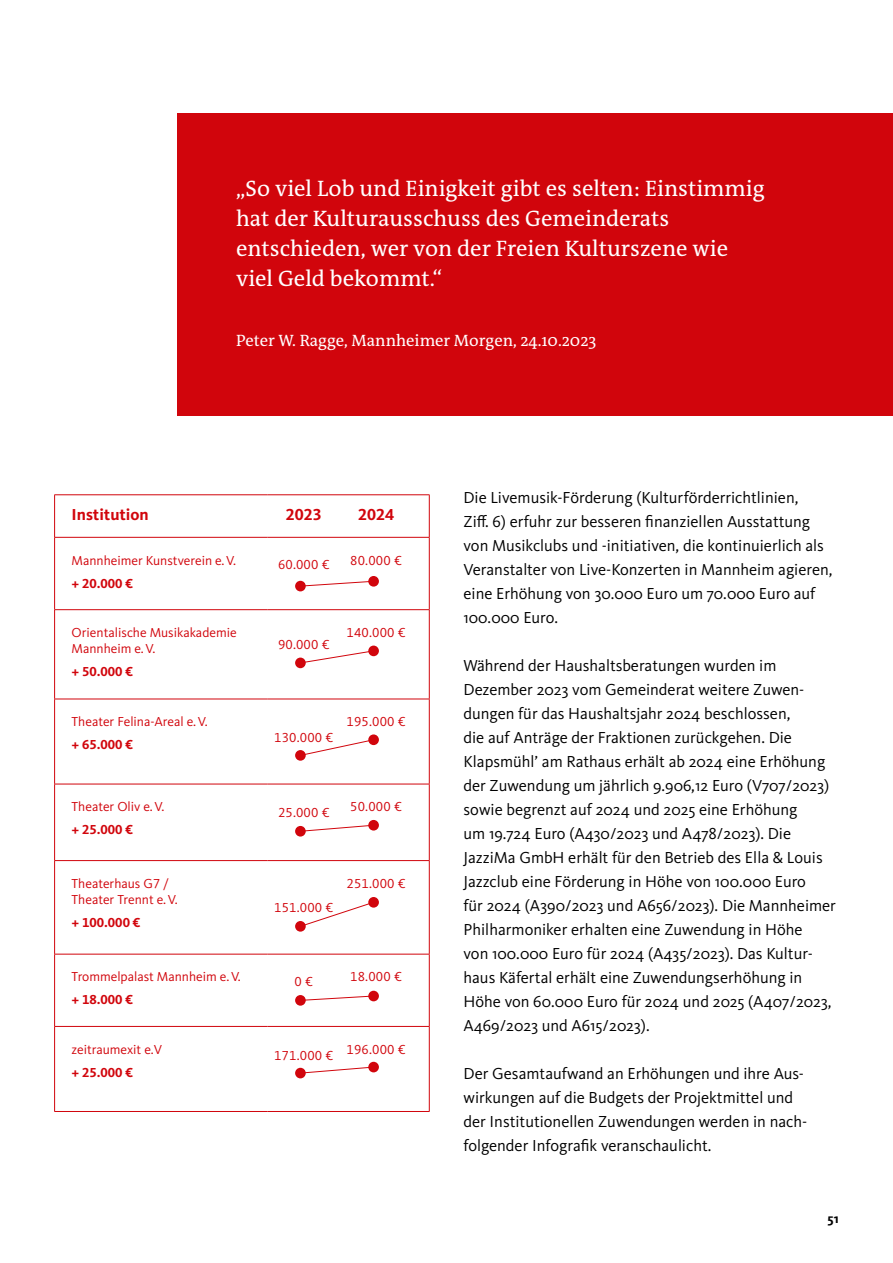
<style>
.page{position:relative;width:893px;height:1263px;background:#fff}
.page>*{position:absolute;margin:0;border:0;box-sizing:border-box;transform-origin:0 0}
.t1{font:22.5px/30px "The Antiqua B W5 Plain";color:#fff}
.t2{font:16.5px/24px "Kievit Pro";color:#000}
.t3{font:16.5px "The Antiqua B W5 Plain";color:#fff}
.t4{font:700 16.5px "Kievit Pro";color:#d1050c}
.t5{font:13.5px/16.5px "Kievit Pro";color:#d1050c}
.t6{font:700 13.5px "Kievit Pro";color:#d1050c}
.t7{font:700 13.5px "Kievit Pro";color:#000}
</style>
<div class="page">
<hr style="left:55px;top:537px;width:213px;height:1px;background:#d1050c">
<hr style="left:268px;top:537px;width:72px;height:1px;background:#d1050c">
<hr style="left:340px;top:537px;width:89px;height:1px;background:#d1050c">
<hr style="left:54px;top:609px;width:214px;height:1px;background:#d1050c">
<hr style="left:268px;top:609px;width:72px;height:1px;background:#d1050c">
<hr style="left:340px;top:609px;width:90px;height:1px;background:#d1050c">
<hr style="left:54px;top:699px;width:214px;height:1px;background:#d1050c">
<hr style="left:268px;top:699px;width:72px;height:1px;background:#d1050c">
<hr style="left:340px;top:699px;width:90px;height:1px;background:#d1050c">
<hr style="left:54px;top:784px;width:214px;height:1px;background:#d1050c">
<hr style="left:268px;top:784px;width:72px;height:1px;background:#d1050c">
<hr style="left:340px;top:784px;width:90px;height:1px;background:#d1050c">
<hr style="left:54px;top:860px;width:214px;height:1px;background:#d1050c">
<hr style="left:268px;top:860px;width:72px;height:1px;background:#d1050c">
<hr style="left:340px;top:860px;width:90px;height:1px;background:#d1050c">
<hr style="left:54px;top:954px;width:214px;height:1px;background:#d1050c">
<hr style="left:268px;top:954px;width:72px;height:1px;background:#d1050c">
<hr style="left:340px;top:954px;width:90px;height:1px;background:#d1050c">
<hr style="left:54px;top:1026px;width:214px;height:1px;background:#d1050c">
<hr style="left:268px;top:1026px;width:72px;height:1px;background:#d1050c">
<hr style="left:340px;top:1026px;width:90px;height:1px;background:#d1050c">
<hr style="left:54px;top:537px;width:1px;height:72px;background:#d1050c">
<hr style="left:54px;top:495px;width:1px;height:42px;background:#d1050c">
<hr style="left:54px;top:610px;width:1px;height:89px;background:#d1050c">
<hr style="left:54px;top:699px;width:1px;height:85px;background:#d1050c">
<hr style="left:54px;top:784px;width:1px;height:76px;background:#d1050c">
<hr style="left:54px;top:861px;width:1px;height:93px;background:#d1050c">
<hr style="left:54px;top:954px;width:1px;height:72px;background:#d1050c">
<hr style="left:54px;top:1027px;width:1px;height:84px;background:#d1050c">
<hr style="left:429px;top:537px;width:1px;height:72px;background:#d1050c">
<hr style="left:429px;top:495px;width:1px;height:42px;background:#d1050c">
<hr style="left:429px;top:610px;width:1px;height:89px;background:#d1050c">
<hr style="left:429px;top:699px;width:1px;height:85px;background:#d1050c">
<hr style="left:429px;top:784px;width:1px;height:76px;background:#d1050c">
<hr style="left:429px;top:861px;width:1px;height:93px;background:#d1050c">
<hr style="left:429px;top:954px;width:1px;height:72px;background:#d1050c">
<hr style="left:429px;top:1027px;width:1px;height:84px;background:#d1050c">
<hr style="left:54px;top:494px;width:214px;height:1px;background:#d1050c">
<hr style="left:268px;top:494px;width:72px;height:1px;background:#d1050c">
<hr style="left:340px;top:494px;width:90px;height:1px;background:#d1050c">
<hr style="left:54px;top:1111px;width:214px;height:1px;background:#d1050c">
<hr style="left:268px;top:1111px;width:72px;height:1px;background:#d1050c">
<hr style="left:340px;top:1111px;width:90px;height:1px;background:#d1050c">
<div style="left:295px;top:581px;width:11px;height:10px;background:#d1050c;border-radius:50%"></div>
<div style="left:368px;top:576px;width:11px;height:11px;background:#d1050c;border-radius:50%"></div>
<svg style="left:300px;top:580px;width:74px;height:7px"></svg>
<div style="left:295px;top:658px;width:11px;height:10px;background:#d1050c;border-radius:50%"></div>
<div style="left:368px;top:646px;width:11px;height:10px;background:#d1050c;border-radius:50%"></div>
<svg style="left:300px;top:650px;width:74px;height:14px"></svg>
<div style="left:295px;top:750px;width:11px;height:11px;background:#d1050c;border-radius:50%"></div>
<div style="left:368px;top:734px;width:11px;height:11px;background:#d1050c;border-radius:50%"></div>
<svg style="left:300px;top:739px;width:74px;height:17px"></svg>
<div style="left:295px;top:826px;width:11px;height:10px;background:#d1050c;border-radius:50%"></div>
<div style="left:368px;top:820px;width:11px;height:10px;background:#d1050c;border-radius:50%"></div>
<svg style="left:301px;top:824px;width:73px;height:8px"></svg>
<div style="left:295px;top:921px;width:11px;height:11px;background:#d1050c;border-radius:50%"></div>
<div style="left:368px;top:897px;width:11px;height:11px;background:#d1050c;border-radius:50%"></div>
<svg style="left:301px;top:901px;width:73px;height:26px"></svg>
<div style="left:295px;top:995px;width:11px;height:11px;background:#d1050c;border-radius:50%"></div>
<div style="left:368px;top:991px;width:11px;height:10px;background:#d1050c;border-radius:50%"></div>
<svg style="left:300px;top:995px;width:72px;height:6px"></svg>
<div style="left:295px;top:1068px;width:11px;height:10px;background:#d1050c;border-radius:50%"></div>
<div style="left:368px;top:1062px;width:11px;height:10px;background:#d1050c;border-radius:50%"></div>
<svg style="left:300px;top:1066px;width:74px;height:8px"></svg>
<div style="left:178px;top:113px;width:715px;height:303px;background:#d1050c"></div>
<h1 class="t1" style="left:236px;top:174px;width:530px">„So viel Lob und Einigkeit gibt es selten: Einstimmig hat der Kulturausschuss des Gemeinderats entschieden, wer von der Freien Kulturszene wie viel Geld bekommt.“</h1>
<p class="t3" style="left:236px;top:330px;width:362px">Peter W. Ragge, Mannheimer Morgen, 24.10.2023</p>
<p class="t4" style="left:72px;top:505px;width:79px">Institution</p>
<p class="t4" style="left:286px;top:505px;width:37px">2023</p>
<p class="t4" style="left:358px;top:505px;width:37px">2024</p>
<p class="t5" style="left:72px;top:552px;width:166px">Mannheimer Kunstverein e.V.</p>
<p class="t6" style="left:72px;top:575px;width:63px">+ 20.000 €</p>
<p class="t5" style="left:350px;top:552px;width:53px">80.000 €</p>
<p class="t5" style="left:278px;top:557px;width:53px">60.000 €</p>
<p class="t5" style="left:72px;top:624px;width:167px">Orientalische Musikakademie<br>Mannheim e.V.</p>
<p class="t6" style="left:72px;top:664px;width:63px">+ 50.000 €</p>
<p class="t5" style="left:278px;top:636px;width:53px">90.000 €</p>
<p class="t5" style="left:347px;top:624px;width:61px">140.000 €</p>
<p class="t5" style="left:72px;top:713px;width:138px">Theater Felina-Areal e.V.</p>
<p class="t6" style="left:72px;top:736px;width:63px">+ 65.000 €</p>
<p class="t5" style="left:274px;top:729px;width:61px">130.000 €</p>
<p class="t5" style="left:347px;top:713px;width:61px">195.000 €</p>
<p class="t5" style="left:72px;top:798px;width:94px">Theater Oliv e.V.</p>
<p class="t6" style="left:72px;top:821px;width:63px">+ 25.000 €</p>
<p class="t5" style="left:278px;top:804px;width:53px">25.000 €</p>
<p class="t5" style="left:350px;top:798px;width:53px">50.000 €</p>
<p class="t5" style="left:72px;top:875px;width:108px">Theaterhaus G7 /<br>Theater Trennt e.V.</p>
<p class="t6" style="left:72px;top:915px;width:70px">+ 100.000 €</p>
<p class="t5" style="left:274px;top:899px;width:61px">151.000 €</p>
<p class="t5" style="left:347px;top:875px;width:61px">251.000 €</p>
<p class="t5" style="left:72px;top:968px;width:171px">Trommelpalast Mannheim e.V.</p>
<p class="t6" style="left:72px;top:992px;width:63px">+ 18.000 €</p>
<p class="t5" style="left:295px;top:973px;width:20px">0 €</p>
<p class="t5" style="left:350px;top:968px;width:53px">18.000 €</p>
<p class="t5" style="left:72px;top:1041px;width:92px">zeitraumexit e.V</p>
<p class="t6" style="left:72px;top:1064px;width:63px">+ 25.000 €</p>
<p class="t5" style="left:274px;top:1044px;width:133px">171.000 € 196.000 €</p>
<p class="t2" style="left:463px;top:485px;width:371px">Die Livemusik-Förderung (Kulturförderrichtlinien,<br>Ziff. 6) erfuhr zur besseren finanziellen Ausstattung von Musikclubs und -initiativen, die kontinuierlich als Veranstalter von Live-Konzerten in Mannheim agieren, eine Erhöhung von 30.000 Euro um 70.000 Euro auf 100.000 Euro.</p>
<p class="t2" style="left:463px;top:653px;width:374px">Während der Haushaltsberatungen wurden im Dezember 2023 vom Gemeinderat weitere Zuwen&shy;dungen für das Haushaltsjahr 2024 beschlossen,<br>die auf Anträge der Fraktionen zurückgehen. Die Klapsmühl’ am Rathaus erhält ab 2024 eine Erhöhung der Zuwendung um jährlich 9.906,12 Euro (V707/2023) sowie begrenzt auf 2024 und 2025 eine Erhöhung<br>um 19.724 Euro (A430/2023 und A478/2023). Die JazziMa GmbH erhält für den Betrieb des Ella &amp; Louis Jazzclub eine Förderung in Höhe von 100.000 Euro<br>für 2024 (A390/2023 und A656/2023). Die Mannheimer Philharmoniker erhalten eine Zuwendung in Höhe<br>von 100.000 Euro für 2024 (A435/2023). Das Kultur&shy;haus Käfertal erhält eine Zuwendungserhöhung in Höhe von 60.000 Euro für 2024 und 2025 (A407/2023, A469/2023 und A615/2023).</p>
<p class="t2" style="left:463px;top:1061px;width:344px">Der Gesamtaufwand an Erhöhungen und ihre Aus&shy;wirkungen auf die Budgets der Projektmittel und der Institutionellen Zuwendungen werden in nach&shy;folgender Infografik veranschaulicht.</p>
<p class="t7" style="left:827px;top:1210px;width:13px">51</p>
</div>
